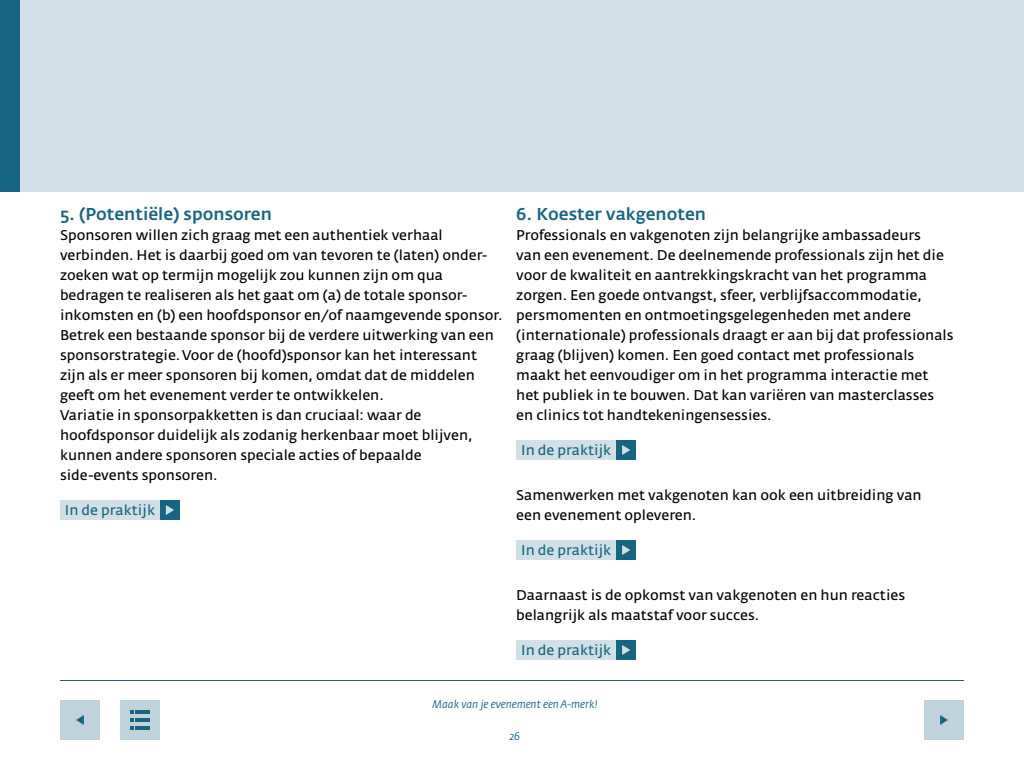
<style>
.page{position:relative;width:1024px;height:768px;background:#fff}
.page>*{position:absolute;margin:0;border:0;box-sizing:border-box;transform-origin:0 0}
.t1{font:500 17px "Fedra Sans Alt";color:#166585}
.t2{font:14px/20px "Fedra Sans Alt";color:#000}
.t3{font:14px "Fedra Sans Alt";color:#166583}
.t4{font:italic 11px "Fedra Sans Alt";color:#166583}
</style>
<div class="page">
<hr style="left:60px;top:680px;width:904px;height:1px;background:#166583">
<div style="left:20px;top:0;width:1004px;height:192px;background:#d0e0e6"></div>
<div style="left:0;top:0;width:20px;height:192px;background:#166583"></div>
<div style="left:120px;top:700px;width:40px;height:40px;background:#bed3dc"></div>
<svg style="left:130px;top:710px;width:4px;height:20px"></svg>
<hr style="left:136px;top:710px;width:14px;height:4px;background:#166583">
<hr style="left:136px;top:718px;width:14px;height:4px;background:#166583">
<hr style="left:136px;top:726px;width:14px;height:4px;background:#166583">
<div style="left:60px;top:700px;width:40px;height:40px;background:#bed3dc"></div>
<svg style="left:76px;top:715px;width:8px;height:10px"></svg>
<div style="left:924px;top:700px;width:40px;height:40px;background:#bed3dc"></div>
<svg style="left:940px;top:715px;width:8px;height:10px"></svg>
<div style="left:60px;top:500px;width:100px;height:20px;background:#d0e0e6"></div>
<div style="left:160px;top:500px;width:20px;height:20px;background:#166583"></div>
<svg style="left:166px;top:505px;width:8px;height:10px"></svg>
<div style="left:516px;top:440px;width:100px;height:20px;background:#d0e0e6"></div>
<div style="left:616px;top:440px;width:20px;height:20px;background:#166583"></div>
<svg style="left:622px;top:445px;width:8px;height:10px"></svg>
<div style="left:516px;top:540px;width:100px;height:20px;background:#d0e0e6"></div>
<div style="left:616px;top:540px;width:20px;height:20px;background:#166583"></div>
<svg style="left:622px;top:545px;width:8px;height:10px"></svg>
<div style="left:516px;top:640px;width:100px;height:20px;background:#d0e0e6"></div>
<div style="left:616px;top:640px;width:20px;height:20px;background:#166583"></div>
<svg style="left:622px;top:645px;width:8px;height:10px"></svg>
<p class="t1" style="left:60px;top:204px;width:213px">5. (Potentiële) sponsoren</p>
<p class="t2" style="left:60px;top:225px;width:444px">Sponsoren willen zich graag met een authentiek verhaal verbinden. Het is daarbij goed om van tevoren te (laten) onder&shy;zoeken wat op termijn mogelijk zou kunnen zijn om qua bedragen te realiseren als het gaat om (a) de totale sponsor&shy;inkomsten en (b) een hoofdsponsor en/of naamgevende sponsor.<br>Betrek een bestaande sponsor bij de verdere uitwerking van een sponsorstrategie. Voor de (hoofd)sponsor kan het interessant zijn als er meer sponsoren bij komen, omdat dat de middelen geeft om het evenement verder te ontwikkelen.<br>Variatie in sponsorpakketten is dan cruciaal: waar de hoofdsponsor duidelijk als zodanig herkenbaar moet blijven, kunnen andere sponsoren speciale acties of bepaalde side-events sponsoren.</p>
<p class="t3" style="left:65px;top:503px;width:92px">In de praktijk</p>
<p class="t1" style="left:516px;top:204px;width:191px">6. Koester vakgenoten</p>
<p class="t2" style="left:516px;top:225px;width:439px">Professionals en vakgenoten zijn belangrijke ambassadeurs<br>van een evenement. De deelnemende professionals zijn het die voor de kwaliteit en aantrekkingskracht van het programma zorgen. Een goede ontvangst, sfeer, verblijfsaccommodatie, persmomenten en ontmoetingsgelegenheden met andere (internationale) professionals draagt er aan bij dat professionals graag (blijven) komen. Een goed contact met professionals maakt het eenvoudiger om in het programma interactie met het publiek in te bouwen. Dat kan variëren van masterclasses en clinics tot handtekeningensessies.</p>
<p class="t3" style="left:521px;top:443px;width:92px">In de praktijk</p>
<p class="t2" style="left:516px;top:486px;width:407px">Samenwerken met vakgenoten kan ook een uitbreiding van een evenement opleveren.</p>
<p class="t3" style="left:521px;top:543px;width:92px">In de praktijk</p>
<p class="t2" style="left:516px;top:586px;width:390px">Daarnaast is de opkomst van vakgenoten en hun reacties belangrijk als maatstaf voor succes.</p>
<p class="t3" style="left:521px;top:643px;width:92px">In de praktijk</p>
<p class="t4" style="left:433px;top:699px;width:166px">Maak van je evenement een A-merk!</p>
<p class="t4" style="left:510px;top:730px;width:12px">26</p>
</div>
